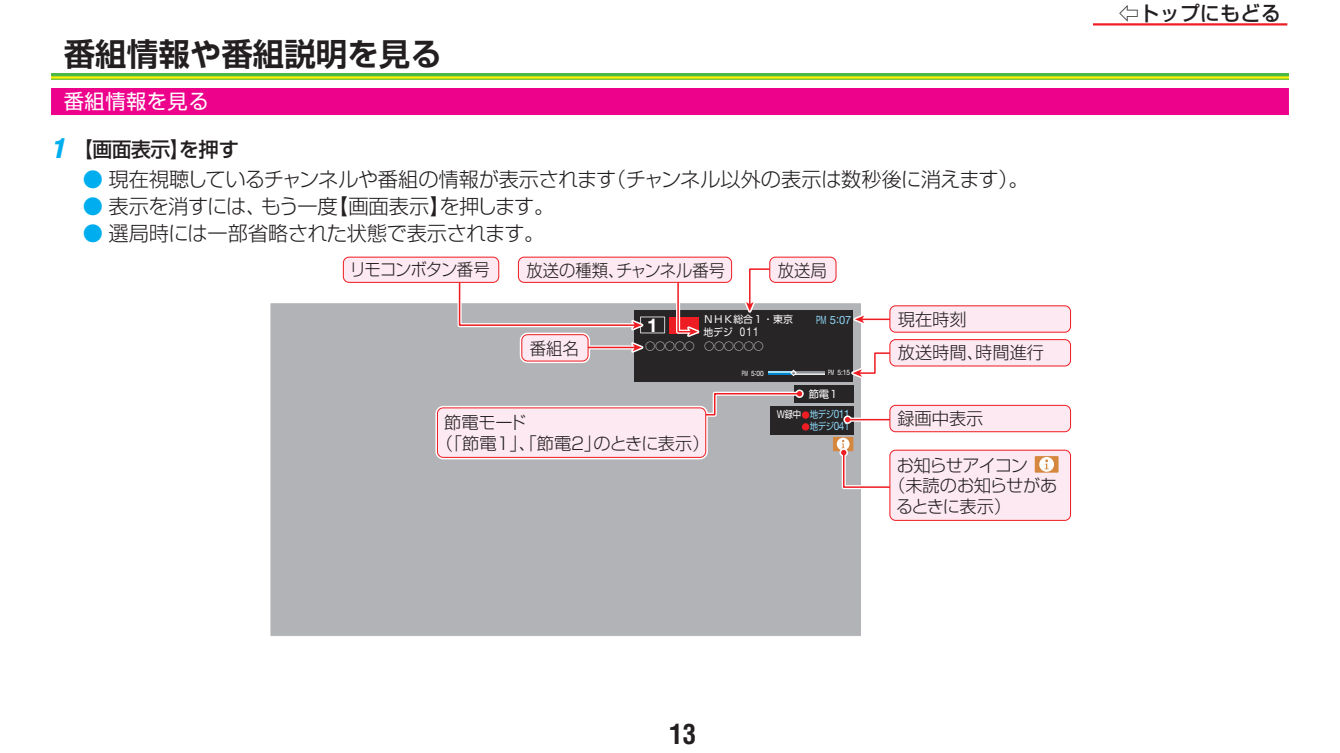
<style>
.page{position:relative;width:1340px;height:753px;background:#fff}
.page>*{position:absolute;margin:0;border:0;box-sizing:border-box;transform-origin:0 0}
.見出し_1{font:700 31.5px "Shin Go Pro De";color:#231f20}
.t1{font:700 condensed 27px "Helvetica LT Std";color:#231f20}
.手順大説明{font:300 20.25px "Shin Go Pro";letter-spacing:-.02em;color:#231f20}
.手順大{font:500 20.25px "Shin Go Pro";color:#231f20}
.中見出し{font:20.25px "Shin Go Pro";letter-spacing:.025em;color:#fff}
.t2{font:700 18.9px "Helvetica Neue LT Std";color:#fff}
.t3{font:300 17.32px "Shin Go Pro";letter-spacing:-.01em;color:#231f20}
.t4{font:300 17.32px "Shin Go Pro";letter-spacing:-.01em;color:#231f20;scale:.95 1}
.t5{font:300 17.32px "Shin Go Pro";letter-spacing:-.06em;color:#231f20;scale:.95 1}
.t6{font:300 17.32px "Shin Go Pro";letter-spacing:-.055em;color:#231f20}
.t7{font:11.47px "Helvetica Neue LT Std";color:#8dd7f7;scale:.6 1}
.t8{font:10.35px "Shin Go Pro";color:#fff}
.t9{font:10.12px "Shin Go Pro";color:#fff;scale:.95 1}
.t10{font:9.9px "Shin Go Pro";color:#fff}
.t11{font:9.9px "Shin Go Pro";color:#fff;scale:.84 1}
.t12{font:9.67px "Shin Go Pro";color:#8dd7f7;scale:.85 1}
.t13{font:7.42px "Helvetica Neue LT Std";color:#fff;scale:.55 1}
.s1{font-family:"Helvetica LT Std";font-weight:900;font-style:italic;font-stretch:condensed;font-size:27px;color:#00aeef}
.s2{color:#00aeef}
.s3{font-size:9.67px;color:#8dd7f7}
.s4{font-family:"Helvetica Neue LT Std";font-size:11.47px;color:#8dd7f7}
.s5{font-family:"Helvetica Neue LT Std";font-size:11.47px}
.s6{font-family:"Helvetica Neue LT Std";font-size:12.15px}
</style>
<div class="page">
<hr style="left:1092px;top:23px;width:195px;height:3px;background:#ee1d23">
<svg style="left:51px;top:76px;width:1237px;height:3px;background:#d1e212"></svg>
<hr style="left:51px;top:73px;width:1237px;height:3px;background:#4cb848">
<hr style="left:51px;top:79px;width:1237px;height:1px;background:#4cb848">
<div style="left:51px;top:88px;width:1237px;height:27px;background:#ed028c"></div>
<div style="left:270px;top:303px;width:591px;height:333px;background:#b2b3b7"></div>
<div style="left:833px;top:437px;width:20px;height:14px;background:#d4873d"></div>
<svg style="left:836px;top:437px;width:13px;height:13px"></svg>
<div style="left:634px;top:310px;width:219px;height:72px;background:#282526"></div>
<div style="left:669px;top:317px;width:30px;height:16px;background:#ee1d23"></div>
<div style="left:640px;top:316px;width:25px;height:17px;border:1px solid #d1d2d4"></div>
<svg style="left:797px;top:371px;width:27px;height:3px"></svg>
<svg style="left:768px;top:371px;width:22px;height:3px"></svg>
<div style="left:770px;top:406px;width:83px;height:28px;background:#282526"></div>
<div style="left:802px;top:411px;width:7px;height:8px;background:#ee1d23;border-radius:50%"></div>
<div style="left:802px;top:423px;width:7px;height:7px;background:#ee1d23;border-radius:50%"></div>
<svg style="left:790px;top:369px;width:7px;height:7px"></svg>
<div style="left:794px;top:385px;width:59px;height:18px;background:#282526"></div>
<div style="left:435px;top:406px;width:272px;height:53px;border:4px solid #fff;border-radius:6px"></div>
<div style="left:520px;top:332px;width:70px;height:31px;border:4px solid #fff;border-radius:6px"></div>
<hr style="left:861px;top:317px;width:56px;height:4px;background:#fef4f5">
<hr style="left:861px;top:318px;width:56px;height:2px;background:#ee1d23">
<svg style="left:853px;top:315px;width:18px;height:9px"></svg>
<svg style="left:851px;top:352px;width:50px;height:26px"></svg>
<svg style="left:739px;top:268px;width:48px;height:45px"></svg>
<svg style="left:674px;top:283px;width:28px;height:54px"></svg>
<div style="left:343px;top:257px;width:156px;height:25px;background:#fce9f1;border-radius:6px"></div>
<div style="left:343px;top:257px;width:156px;height:26px;border:1px solid #ee1d23;border-radius:6px"></div>
<div style="left:769px;top:257px;width:67px;height:25px;background:#fce9f1;border-radius:6px"></div>
<div style="left:769px;top:257px;width:67px;height:26px;border:1px solid #ee1d23;border-radius:6px"></div>
<div style="left:518px;top:257px;width:213px;height:25px;background:#fce9f1;border-radius:6px"></div>
<div style="left:518px;top:257px;width:214px;height:26px;border:1px solid #ee1d23;border-radius:6px"></div>
<svg style="left:455px;top:274px;width:191px;height:83px"></svg>
<div style="left:522px;top:335px;width:66px;height:26px;background:#fce9f1;border-radius:6px"></div>
<div style="left:521px;top:334px;width:67px;height:27px;border:1px solid #ee1d23;border-radius:6px"></div>
<div style="left:889px;top:339px;width:181px;height:27px;background:#fce9f1;border-radius:6px"></div>
<div style="left:889px;top:339px;width:182px;height:27px;border:1px solid #ee1d23;border-radius:6px"></div>
<div style="left:889px;top:306px;width:181px;height:26px;background:#fce9f1;border-radius:6px"></div>
<div style="left:889px;top:305px;width:182px;height:28px;border:1px solid #ee1d23;border-radius:6px"></div>
<svg style="left:662px;top:389px;width:141px;height:30px"></svg>
<svg style="left:851px;top:417px;width:38px;height:4px"></svg>
<div style="left:844px;top:416px;width:7px;height:7px;background:#ee1d23;border-radius:50%"></div>
<div style="left:843px;top:415px;width:8px;height:9px;border:2px solid #fff;border-radius:50%"></div>
<hr style="left:847px;top:419px;width:52px;height:1px;background:#ee1d23">
<svg style="left:839px;top:440px;width:50px;height:50px"></svg>
<div style="left:889px;top:450px;width:181px;height:70px;background:#fce9f1;border-radius:6px"></div>
<div style="left:889px;top:449px;width:182px;height:72px;border:1px solid #ee1d23;border-radius:6px"></div>
<div style="left:889px;top:405px;width:181px;height:27px;background:#fce9f1;border-radius:6px"></div>
<div style="left:889px;top:405px;width:182px;height:27px;border:1px solid #ee1d23;border-radius:6px"></div>
<div style="left:1034px;top:456px;width:24px;height:16px;background:#d4873d"></div>
<svg style="left:1039px;top:457px;width:15px;height:15px"></svg>
<svg style="left:1044px;top:459px;width:4px;height:10px"></svg>
<div style="left:437px;top:408px;width:268px;height:49px;background:#fce9f1;border-radius:6px"></div>
<div style="left:437px;top:407px;width:269px;height:51px;border:1px solid #ee1d23;border-radius:6px"></div>
<p class="見出し_1" style="left:64px;top:28px;width:380px">番組情報や番組説明を見る</p>
<p class="中見出し" style="left:64px;top:85px;width:146px">番組情報を見る</p>
<p class="手順大" style="left:51px;top:133px;width:189px"><span class="s1">1</span> 【画面表示】を押す</p>
<p class="手順大説明" style="left:83px;top:163px;width:947px"><span class="s2">●</span> 現在視聴しているチャンネルや番組の情報が表示されます（チャンネル以外の表示は数秒後に消えます）。</p>
<p class="手順大説明" style="left:83px;top:190px;width:473px"><span class="s2">●</span> 表示を消すには、もう一度【画面表示】を押します。</p>
<p class="手順大説明" style="left:83px;top:217px;width:463px"><span class="s2">●</span> 選局時には一部省略された状態で表示されます。</p>
<p class="t5" style="left:350px;top:256px;width:149px">リモコンボタン番号</p>
<p class="t4" style="left:526px;top:256px;width:211px">放送の種類、チャンネル番号</p>
<p class="t4" style="left:777px;top:256px;width:53px">放送局</p>
<p class="t3" style="left:897px;top:305px;width:70px">現在時刻</p>
<p class="t10" style="left:703px;top:311px;width:91px">ＮＨＫ総合１・東京</p>
<p class="t8" style="left:645px;top:338px;width:120px">○○○○○　○○○○○○</p>
<p class="t2" style="left:647px;top:313px;width:12px">1</p>
<p class="t7" style="left:816px;top:313px;width:60px">PM 5:07</p>
<p class="t13" style="left:741px;top:368px;width:42px">PM 5:00</p>
<p class="t13" style="left:828px;top:368px;width:42px">PM 5:15</p>
<p class="t11" style="left:776px;top:406px;width:88px">W録中 <span class="s3">地デジ</span><span class="s4">011</span></p>
<p class="t12" style="left:810px;top:418px;width:48px">地デジ<span class="s5">041</span></p>
<p class="t9" style="left:703px;top:323px;width:59px">地デジ <span class="s6">011</span></p>
<p class="t4" style="left:529px;top:334px;width:53px">番組名</p>
<p class="t3" style="left:897px;top:338px;width:148px">放送時間、時間進行</p>
<p class="t8" style="left:808px;top:385px;width:31px">節電１</p>
<p class="t3" style="left:444px;top:408px;width:83px">節電モード</p>
<p class="t3" style="left:897px;top:404px;width:88px">録画中表示</p>
<p class="t3" style="left:435px;top:429px;width:275px">（「節電1」、「節電2」のときに表示）</p>
<p class="t6" style="left:896px;top:451px;width:133px">お知らせアイコン</p>
<p class="t3" style="left:888px;top:471px;width:171px">（未読のお知らせがあ</p>
<p class="t3" style="left:896px;top:492px;width:117px">るときに表示）</p>
<p class="手順大" style="left:1118px;top:-3px;width:163px">⇦トップにもどる</p>
<h2 class="t1" style="left:669px;top:716px;width:28px">13</h2>
</div>
